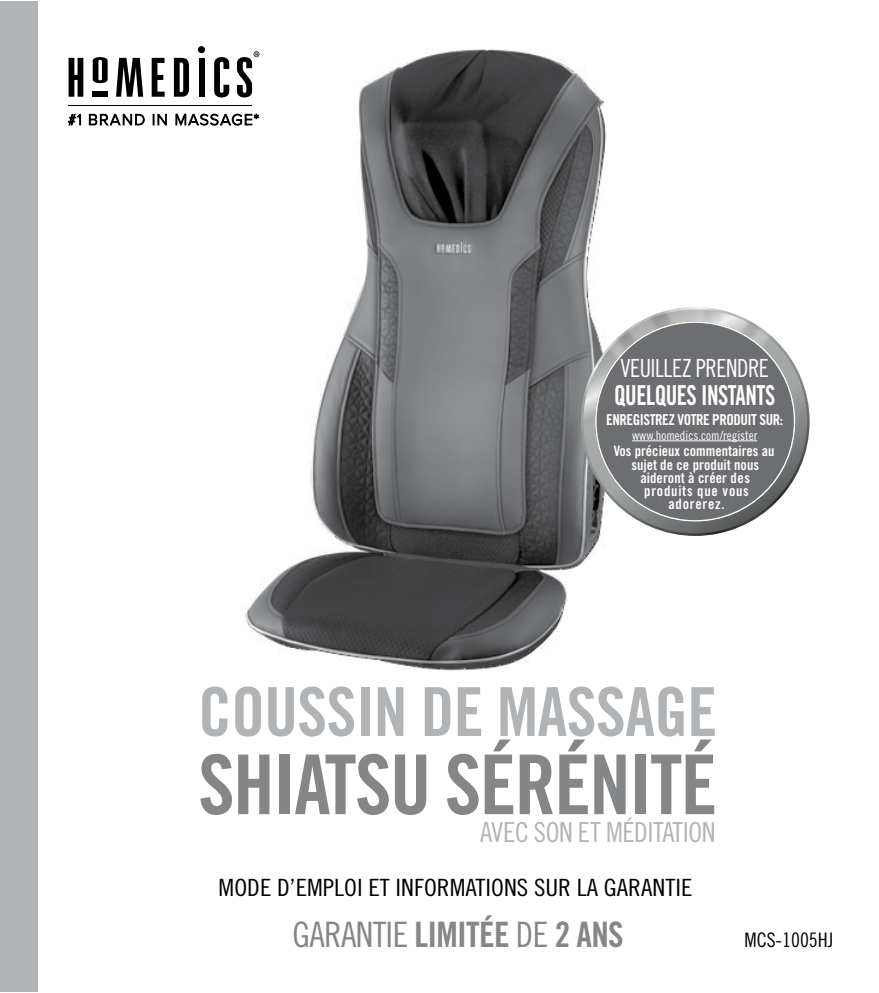
<style>
.page{position:relative;width:879px;height:993px;background:#fff}
.page>*{position:absolute;margin:0;border:0;box-sizing:border-box;transform-origin:0 0}
.t1{font:82.5px "Trade Gothic Bold Cond Twenty";letter-spacing:-.02em;color:#848688}
.t2{font:67.5px "Trade Gothic Bold Cond Twenty";letter-spacing:-.01em;color:#b1b4b6}
.t3{font:35px "Trade Gothic Bold Cond Twenty";letter-spacing:-.02em;color:#848688}
.t4{font:27.5px "Trade Gothic Cond Eighteen";letter-spacing:-.015em;color:#b1b4b6}
.t5{font:27.5px "Trade Gothic Bold Cond Twenty";letter-spacing:-.02em;color:#fff;scale:.84 1}
.t6{font:25px "Trade Gothic Cond Eighteen";letter-spacing:-.02em;color:#fff;scale:.91 1}
.t7{font:23.75px "Trade Gothic Cond Eighteen";color:#000;scale:1.08 1}
.t8{font:20px "Trade Gothic Cond Eighteen";color:#000}
.t9{font:15px "Trade Gothic Bold Cond Twenty";letter-spacing:-.03em;color:#fff}
.t10{font:14.5px/13px "Trade Gothic Bold Cond Twenty";letter-spacing:.005em;color:#fff;text-align:center}
.t11{font:12.75px "Trade Gothic Cond Eighteen";color:#fff}
.s1{font-family:"Trade Gothic Cond Eighteen"}
</style>
<div class="page">
<img style="left:212px;top:49px;width:394px;height:622px">
<div style="left:1px;top:1px;width:37px;height:990px;background:#b1b4b6"></div>
<svg style="left:583px;top:479px;width:212px;height:54px"></svg>
<img style="left:751px;top:321px;width:59px;height:158px">
<img style="left:578px;top:307px;width:173px;height:173px">
<hr style="left:632px;top:440px;width:125px;height:1px;background:#fff">
<svg style="left:69px;top:58px;width:14px;height:39px"></svg>
<svg style="left:93px;top:57px;width:15px;height:26px"></svg>
<svg style="left:116px;top:58px;width:27px;height:39px"></svg>
<svg style="left:152px;top:58px;width:13px;height:39px"></svg>
<svg style="left:174px;top:58px;width:15px;height:39px"></svg>
<div style="left:199px;top:58px;width:5px;height:39px;background:#000"></div>
<svg style="left:214px;top:57px;width:15px;height:40px"></svg>
<div style="left:93px;top:92px;width:15px;height:5px;background:#000"></div>
<div style="left:198px;top:46px;width:7px;height:7px;background:#000;border-radius:50%"></div>
<hr style="left:69px;top:105px;width:183px;height:1px;background:#000">
<svg style="left:68px;top:114px;width:13px;height:11px"></svg>
<svg style="left:89px;top:114px;width:56px;height:11px"></svg>
<svg style="left:153px;top:114px;width:14px;height:11px"></svg>
<svg style="left:175px;top:113px;width:84px;height:12px"></svg>
<svg style="left:237px;top:51px;width:22px;height:46px"></svg>
<h3 class="t6" style="left:620px;top:353px;width:165px">VEUILLEZ PRENDRE</h3>
<h3 class="t5" style="left:614px;top:378px;width:193px">QUELQUES INSTANTS</h3>
<p class="t9" style="left:606px;top:410px;width:178px">ENREGISTREZ VOTRE PRODUIT SUR:</p>
<p class="t11" style="left:632px;top:427px;width:127px">www.homedics.com/register</p>
<p class="t10" style="left:614px;top:444px;width:162px">Vos précieux commentaires au sujet de ce produit nous aideront à créer des produits que vous adorerez.</p>
<h2 class="t2" style="left:198px;top:670px;width:521px">COUSSIN DE MASSAGE</h2>
<h1 class="t1" style="left:198px;top:734px;width:521px">SHIATSU SÉRÉNITÉ</h1>
<h3 class="t4" style="left:480px;top:815px;width:237px">AVEC SON ET MÉDITATION</h3>
<h3 class="t7" style="left:219px;top:872px;width:440px">MODE D’EMPLOI ET INFORMATIONS SUR LA GARANTIE</h3>
<h3 class="t3" style="left:293px;top:912px;width:333px"><span class="s1">GARANTIE</span> LIMITÉE <span class="s1">DE</span> 2 ANS</h3>
<h3 class="t8" style="left:744px;top:927px;width:90px">MCS-1005HJ</h3>
</div>
